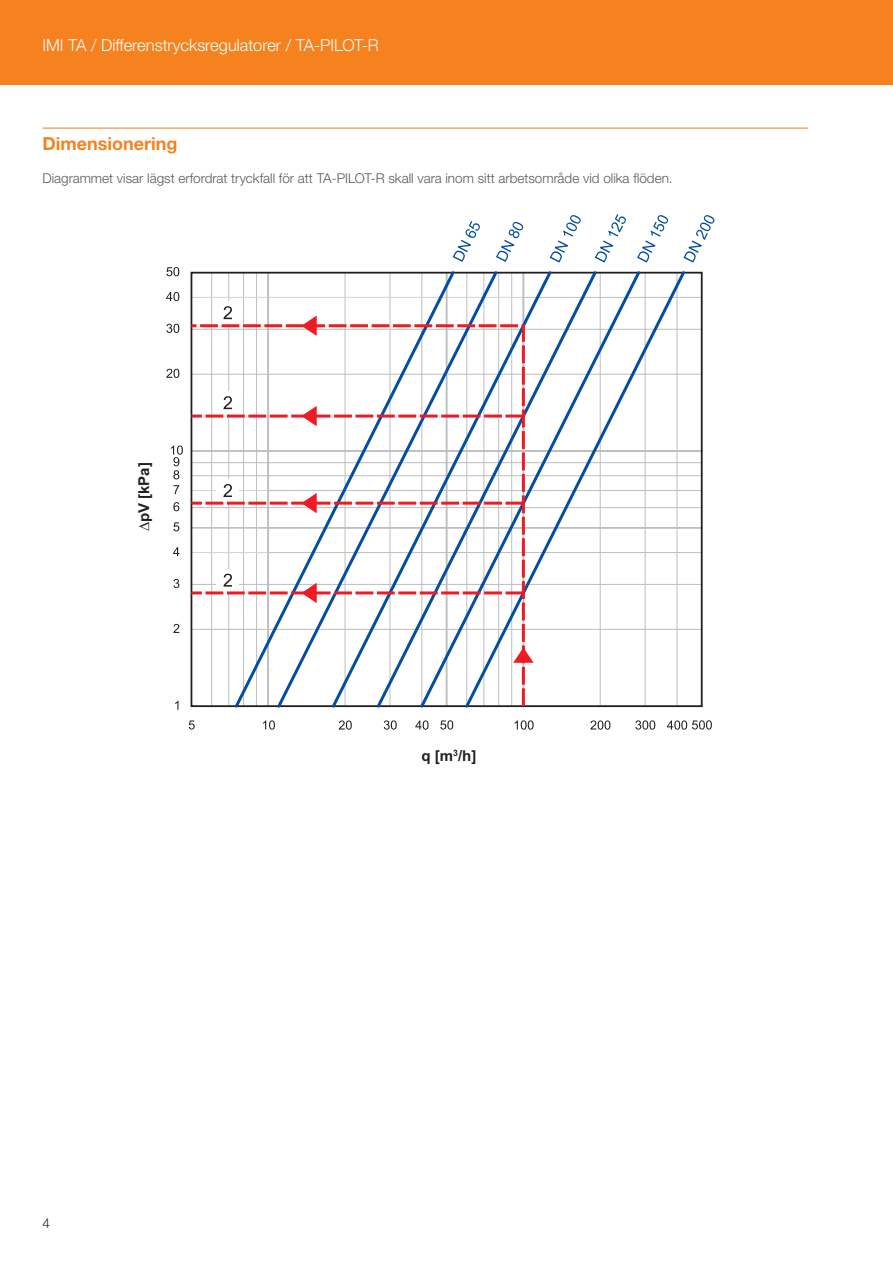
<style>
.page{position:relative;width:893px;height:1263px;background:#fff}
.page>*{position:absolute;margin:0;border:0;box-sizing:border-box;transform-origin:0 0}
.t1{font:700 18px "Helvetica Neue LTW1 G";color:#f5821f}
.t2{font:300 16.5px "Helvetica Neue LTW1 G";color:#fff}
.t3{font:700 15px "Arial";color:#231f20}
.t4{font:300 13.5px "Helvetica Neue LTW1 G";color:#58595b}
.t5{font:300 13.5px "Helvetica Neue LTW1 G";color:#231f20}
</style>
<div class="page">
<div style="left:0;top:0;width:893px;height:85px;background:#f5821f"></div>
<hr style="left:43px;top:128px;width:765px;height:1px;background:#f5821f">
<hr style="left:228px;top:273px;width:1px;height:178px;background:#bcbec0">
<hr style="left:211px;top:273px;width:1px;height:178px;background:#bcbec0">
<hr style="left:191px;top:297px;width:77px;height:1px;background:#d1d3d4">
<hr style="left:523px;top:475px;width:179px;height:1px;background:#bcbec0">
<hr style="left:523px;top:490px;width:179px;height:1px;background:#bcbec0">
<hr style="left:523px;top:507px;width:179px;height:1px;background:#bcbec0">
<hr style="left:523px;top:584px;width:179px;height:1px;background:#bcbec0">
<hr style="left:523px;top:629px;width:179px;height:1px;background:#bcbec0">
<hr style="left:523px;top:462px;width:179px;height:1px;background:#bcbec0">
<hr style="left:523px;top:552px;width:179px;height:1px;background:#bcbec0">
<hr style="left:523px;top:329px;width:179px;height:1px;background:#bcbec0">
<hr style="left:523px;top:374px;width:179px;height:1px;background:#bcbec0">
<hr style="left:523px;top:297px;width:179px;height:1px;background:#bcbec0">
<hr style="left:191px;top:527px;width:511px;height:2px;background:#bcbec0">
<hr style="left:191px;top:450px;width:511px;height:2px;background:#bcbec0">
<svg style="left:232px;top:271px;width:455px;height:437px"></svg>
<svg style="left:175px;top:701px;width:3px;height:9px"></svg>
<svg style="left:166px;top:369px;width:13px;height:9px"></svg>
<svg style="left:173px;top:624px;width:6px;height:9px"></svg>
<svg style="left:166px;top:324px;width:13px;height:9px"></svg>
<svg style="left:173px;top:579px;width:6px;height:9px"></svg>
<svg style="left:166px;top:292px;width:13px;height:9px"></svg>
<svg style="left:173px;top:547px;width:6px;height:9px"></svg>
<svg style="left:166px;top:267px;width:13px;height:9px"></svg>
<svg style="left:173px;top:522px;width:6px;height:9px"></svg>
<svg style="left:173px;top:502px;width:6px;height:9px"></svg>
<svg style="left:174px;top:485px;width:5px;height:9px"></svg>
<svg style="left:171px;top:445px;width:12px;height:34px"></svg>
<div style="left:216px;top:301px;width:23px;height:23px;background:#fff"></div>
<svg style="left:223px;top:306px;width:9px;height:13px"></svg>
<svg style="left:453px;top:221px;width:27px;height:41px"></svg>
<svg style="left:496px;top:222px;width:27px;height:40px"></svg>
<svg style="left:550px;top:215px;width:31px;height:48px"></svg>
<svg style="left:595px;top:214px;width:31px;height:49px"></svg>
<svg style="left:637px;top:215px;width:31px;height:48px"></svg>
<svg style="left:683px;top:215px;width:31px;height:48px"></svg>
<svg style="left:339px;top:720px;width:13px;height:10px"></svg>
<svg style="left:590px;top:720px;width:20px;height:10px"></svg>
<svg style="left:384px;top:720px;width:13px;height:10px"></svg>
<svg style="left:635px;top:720px;width:20px;height:10px"></svg>
<svg style="left:415px;top:720px;width:14px;height:10px"></svg>
<svg style="left:189px;top:720px;width:6px;height:9px"></svg>
<svg style="left:440px;top:720px;width:13px;height:9px"></svg>
<svg style="left:667px;top:720px;width:45px;height:10px"></svg>
<svg style="left:263px;top:720px;width:12px;height:10px"></svg>
<svg style="left:515px;top:720px;width:19px;height:10px"></svg>
<svg style="left:190px;top:323px;width:336px;height:385px"></svg>
<svg style="left:301px;top:583px;width:16px;height:20px"></svg>
<svg style="left:301px;top:493px;width:16px;height:20px"></svg>
<svg style="left:301px;top:406px;width:16px;height:20px"></svg>
<svg style="left:301px;top:316px;width:16px;height:20px"></svg>
<svg style="left:513px;top:647px;width:21px;height:16px"></svg>
<p class="t2" style="left:43px;top:35px;width:338px">IMI TA / Differenstrycksregulatorer / TA-PILOT-R</p>
<h1 class="t1" style="left:43px;top:132px;width:136px">Dimensionering</h1>
<p class="t4" style="left:43px;top:170px;width:632px">Diagrammet visar lägst erfordrat tryckfall för att TA-PILOT-R skall vara inom sitt arbetsområde vid olika flöden.</p>
<p class="t3" style="left:134px;top:531px;width:71px;rotate:-90deg">∆pV [kPa]</p>
<p class="t5" style="left:43px;top:1215px;width:9px">4</p>
<p class="t3" style="left:422px;top:746px;width:56px">q [m<sup>3</sup>/h]</p>
</div>
